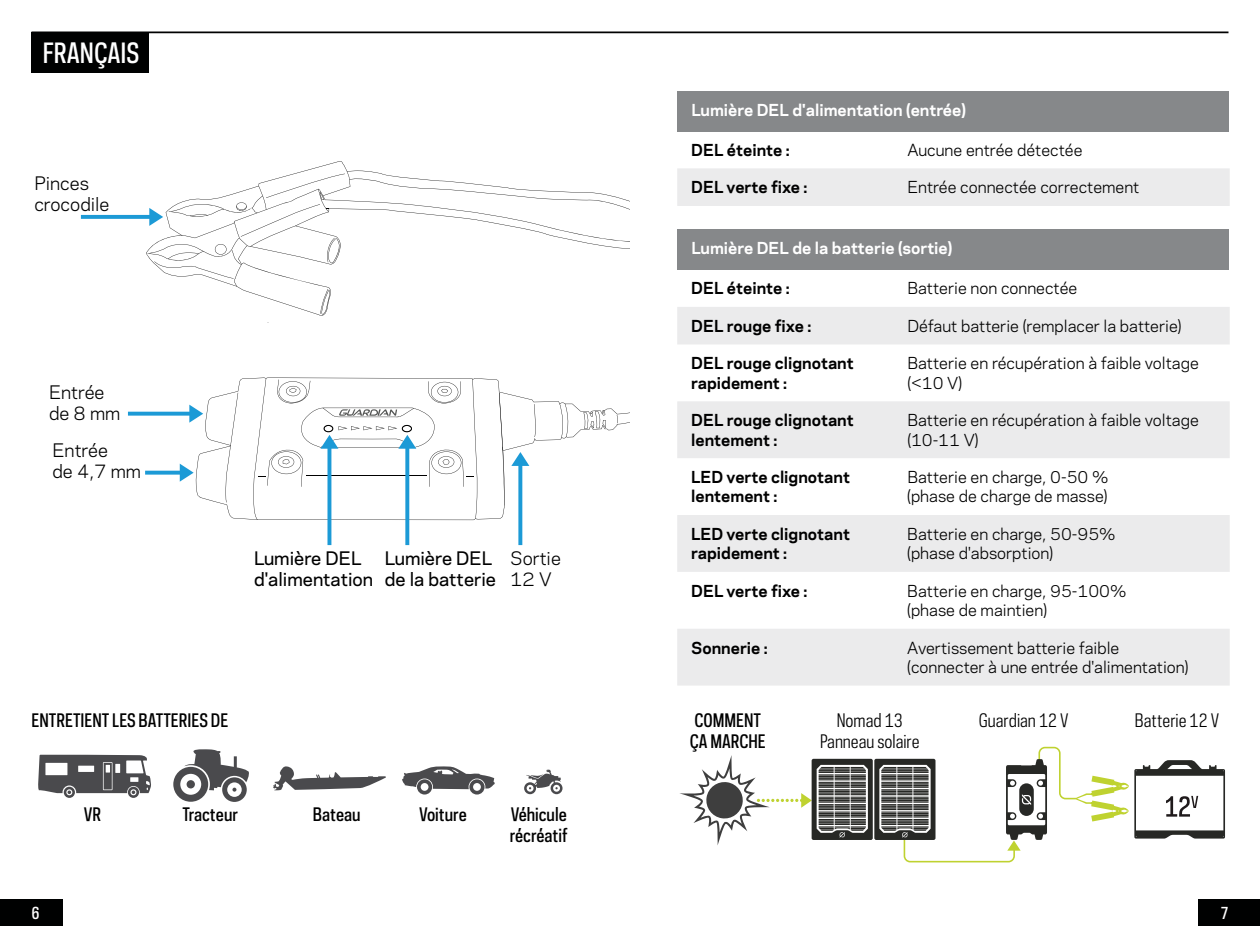
<style>
.page{position:relative;width:1260px;height:945px;background:#fff}
.page>*{position:absolute;margin:0;border:0;box-sizing:border-box;transform-origin:0 0}
.t1{font:500 26.25px "Galaxie Polaris Condensed";color:#fff}
.t2{font:500 17.5px/21px "Galaxie Polaris Condensed";color:#000}
.t3{font:17.5px/21px "Galaxie Polaris";color:#000}
.t4{font:500 17.5px/21px "Galaxie Polaris";color:#000}
.t5{font:17.5px "Galaxie Polaris Condensed";color:#000}
.t6{font:500 15.75px "Galaxie Polaris Condensed";color:#fff}
.t7{font:15.4px/19.2px "Galaxie Polaris";color:#000}
.t8{font:700 15.4px/19.2px "Galaxie Polaris";color:#000}
.t9{font:700 15.4px "Galaxie Polaris";color:#fff}
</style>
<div class="page">
<div style="left:0;top:899px;width:63px;height:27px;background:#000101"></div>
<div style="left:1198px;top:899px;width:62px;height:27px;background:#000101"></div>
<div style="left:677px;top:91px;width:551px;height:40px;background:#86888a"></div>
<div style="left:677px;top:168px;width:553px;height:38px;background:#ebebec"></div>
<div style="left:677px;top:229px;width:551px;height:40px;background:#86888a"></div>
<div style="left:32px;top:33px;width:117px;height:40px;background:#000101"></div>
<svg style="left:560px;top:404px;width:11px;height:33px"></svg>
<svg style="left:583px;top:411px;width:23px;height:18px"></svg>
<hr style="left:32px;top:32px;width:1196px;height:1px;background:#000101">
<svg style="left:402px;top:766px;width:93px;height:29px"></svg>
<svg style="left:173px;top:749px;width:76px;height:53px"></svg>
<svg style="left:524px;top:770px;width:39px;height:24px"></svg>
<svg style="left:273px;top:766px;width:113px;height:25px"></svg>
<svg style="left:38px;top:755px;width:113px;height:43px"></svg>
<svg style="left:679px;top:747px;width:546px;height:115px"></svg>
<svg style="left:327px;top:520px;width:4px;height:25px"></svg>
<svg style="left:405px;top:520px;width:4px;height:25px"></svg>
<svg style="left:518px;top:520px;width:4px;height:25px"></svg>
<svg style="left:145px;top:471px;width:35px;height:4px"></svg>
<svg style="left:128px;top:412px;width:52px;height:4px"></svg>
<svg style="left:180px;top:378px;width:357px;height:142px"></svg>
<svg style="left:677px;top:307px;width:553px;height:379px;fill:#ebebec"></svg>
<svg style="left:81px;top:215px;width:67px;height:4px"></svg>
<svg style="left:148px;top:171px;width:482px;height:144px"></svg>
<h1 class="t1" style="left:43px;top:35px;width:98px">FRANÇAIS</h1>
<p class="t3" style="left:34px;top:172px;width:77px">Pinces crocodile</p>
<p class="t3" style="left:49px;top:381px;width:73px">Entrée de 8 mm</p>
<p class="t3" style="left:52px;top:439px;width:90px">Entrée<br>de 4,7 mm</p>
<p class="t4" style="left:254px;top:547px;width:121px">Lumière DEL d'alimentation</p>
<p class="t4" style="left:385px;top:547px;width:113px">Lumière DEL de la batterie</p>
<p class="t3" style="left:510px;top:547px;width:52px">Sortie<br>12 V</p>
<p class="t2" style="left:32px;top:709px;width:198px">ENTRETIENT LES BATTERIES DE</p>
<p class="t2" style="left:84px;top:804px;width:19px">VR</p>
<p class="t2" style="left:182px;top:804px;width:57px">Tracteur</p>
<p class="t2" style="left:313px;top:804px;width:49px">Bateau</p>
<p class="t2" style="left:419px;top:804px;width:49px">Voiture</p>
<p class="t2" style="left:510px;top:804px;width:60px">Véhicule récréatif</p>
<p class="t9" style="left:691px;top:99px;width:276px">Lumière DEL d'alimentation (entrée)</p>
<p class="t8" style="left:691px;top:139px;width:100px">DEL éteinte :</p>
<p class="t7" style="left:907px;top:139px;width:177px">Aucune entrée détectée</p>
<p class="t8" style="left:691px;top:177px;width:118px">DEL verte fixe :</p>
<p class="t7" style="left:907px;top:177px;width:234px">Entrée connectée correctement</p>
<p class="t9" style="left:691px;top:237px;width:262px">Lumière DEL de la batterie (sortie)</p>
<p class="t8" style="left:691px;top:278px;width:100px">DEL éteinte :</p>
<p class="t7" style="left:907px;top:278px;width:172px">Batterie non connectée</p>
<p class="t8" style="left:691px;top:315px;width:122px">DEL rouge fixe :</p>
<p class="t7" style="left:907px;top:316px;width:276px">Défaut batterie (remplacer la batterie)</p>
<p class="t8" style="left:691px;top:353px;width:164px">DEL rouge clignotant rapidement :</p>
<p class="t7" style="left:907px;top:353px;width:293px">Batterie en récupération à faible voltage (&lt;10 V)</p>
<p class="t8" style="left:691px;top:410px;width:164px">DEL rouge clignotant lentement :</p>
<p class="t7" style="left:907px;top:410px;width:293px">Batterie en récupération à faible voltage (10-11 V)</p>
<p class="t8" style="left:691px;top:467px;width:160px">LED verte clignotant lentement :</p>
<p class="t7" style="left:907px;top:467px;width:203px">Batterie en charge, 0-50 % (phase de charge de masse)</p>
<p class="t8" style="left:691px;top:524px;width:160px">LED verte clignotant rapidement :</p>
<p class="t7" style="left:907px;top:524px;width:210px">Batterie en charge, 50-95% (phase d'absorption)</p>
<p class="t8" style="left:691px;top:580px;width:118px">DEL verte fixe :</p>
<p class="t7" style="left:907px;top:581px;width:221px">Batterie en charge, 95-100% (phase de maintien)</p>
<p class="t8" style="left:691px;top:637px;width:78px">Sonnerie :</p>
<p class="t7" style="left:907px;top:637px;width:283px">Avertissement batterie faible (connecter à une entrée d'alimentation)</p>
<p class="t5" style="left:837px;top:708px;width:68px">Nomad 13</p>
<p class="t5" style="left:979px;top:708px;width:91px">Guardian 12 V</p>
<p class="t5" style="left:820px;top:729px;width:101px">Panneau solaire</p>
<p class="t2" style="left:694px;top:709px;width:68px">COMMENT</p>
<p class="t5" style="left:1135px;top:708px;width:86px">Batterie 12 V</p>
<p class="t2" style="left:690px;top:730px;width:77px">ÇA MARCHE</p>
<p class="t6" style="left:32px;top:902px;width:10px">6</p>
<p class="t6" style="left:1221px;top:902px;width:10px">7</p>
</div>
